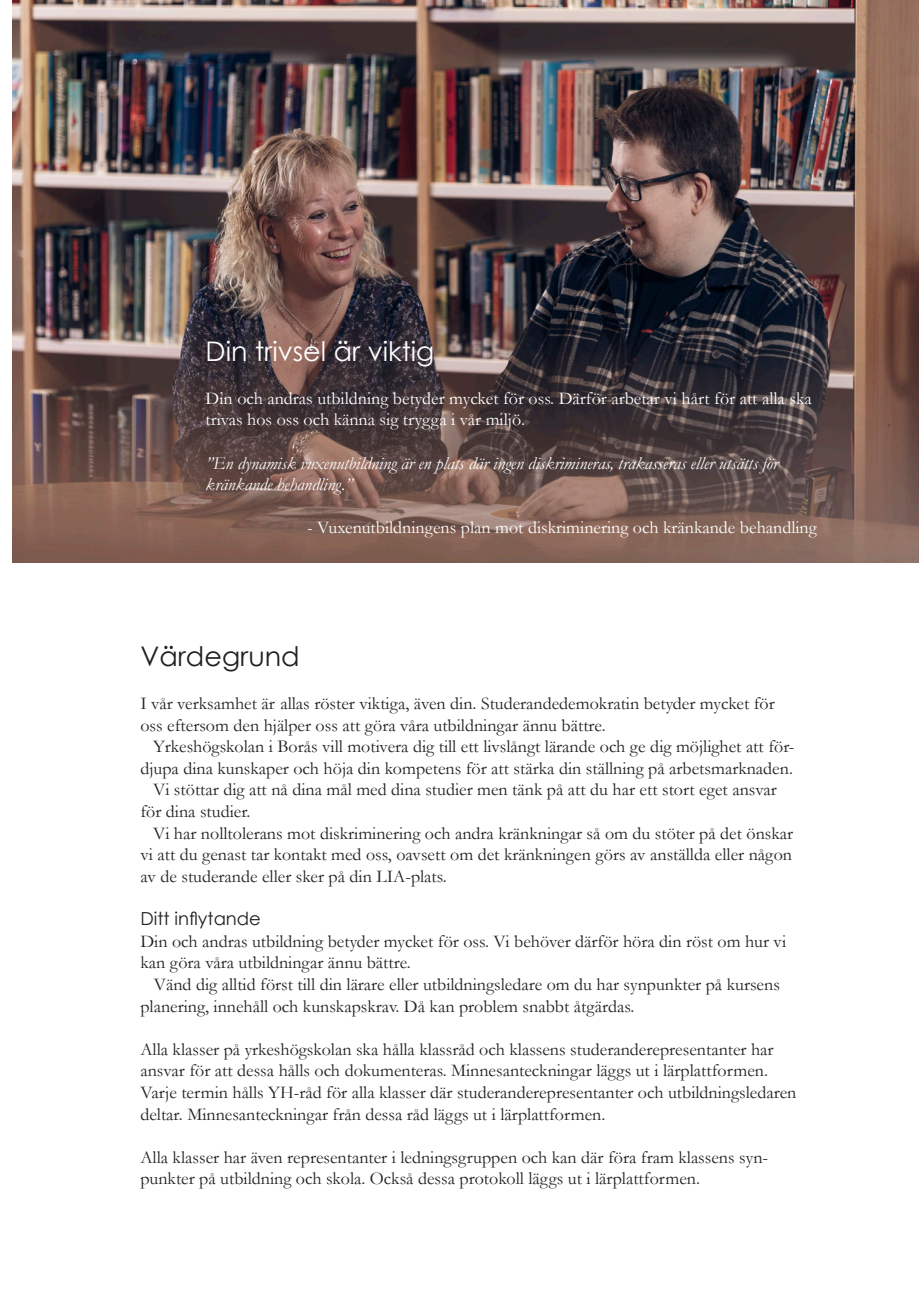
<style>
.page{position:relative;width:919px;height:1289px;background:#fff}
.page>*{position:absolute;margin:0;border:0;box-sizing:border-box;transform-origin:0 0}
.t1{font:27px "Century Gothic";color:#fff}
.Minimellan{font:27px "Century Gothic";color:#231f20}
.t2{font:18px/21.6px "Garamond";color:#231f20}
.t3{font:18px/21.6px "Garamond";color:#fff}
.t4{font:italic 18px/21.6px "Garamond";color:#fff}
.t5{font:18px "Century Gothic";color:#231f20}
</style>
<div class="page">
<img style="left:13px;top:0;width:905px;height:562px">
<p class="t1" style="left:206px;top:332px;width:230px">Din trivsel är viktig</p>
<p class="t3" style="left:206px;top:387px;width:607px">Din och andras utbildning betyder mycket för oss. Därför arbetar vi hårt för att alla ska trivas hos oss och känna sig trygga i vår miljö.</p>
<p class="t4" style="left:206px;top:452px;width:574px">”En dynamisk vuxenutbildning är en plats där ingen diskrimineras, trakasseras eller utsätts för kränkande behandling.”</p>
<p class="t3" style="left:307px;top:516px;width:511px">- Vuxenutbildningens plan mot diskriminering och kränkande behandling</p>
<p class="Minimellan" style="left:140px;top:637px;width:161px">Värdegrund</p>
<p class="t2" style="left:140px;top:692px;width:636px">I vår verksamhet är allas röster viktiga, även din. Studerandedemokratin betyder mycket för oss eftersom den hjälper oss att göra våra utbildningar ännu bättre.</p>
<p class="t2" style="left:140px;top:735px;width:655px;text-align:right">Yrkeshögskolan i Borås vill motivera dig till ett livslångt lärande och ge dig möjlighet att för&shy;djupa dina kunskaper och höja din kompetens för att stärka din ställning på arbetsmarknaden.</p>
<p class="t2" style="left:140px;top:778px;width:638px;text-indent:13px">Vi stöttar dig att nå dina mål med dina studier men tänk på att du har ett stort eget ansvar för dina studier.</p>
<p class="t2" style="left:140px;top:821px;width:654px;text-align:justify;text-indent:13px">Vi har nolltolerans mot diskriminering och andra kränkningar så om du stöter på det önskar vi att du genast tar kontakt med oss, oavsett om det kränkningen görs av anställda eller någon av de studerande eller sker på din LIA-plats.</p>
<p class="t5" style="left:140px;top:906px;width:122px">Ditt inflytande</p>
<p class="t2" style="left:140px;top:929px;width:647px">Din och andras utbildning betyder mycket för oss. Vi behöver därför höra din röst om hur vi kan göra våra utbildningar ännu bättre.</p>
<p class="t2" style="left:140px;top:973px;width:641px;text-indent:14px">Vänd dig alltid först till din lärare eller utbildningsledare om du har synpunkter på kursens planering, innehåll och kunskapskrav. Då kan problem snabbt åtgärdas.</p>
<p class="t2" style="left:140px;top:1037px;width:657px">Alla klasser på yrkeshögskolan ska hålla klassråd och klassens studeranderepresentanter har ansvar för att dessa hålls och dokumenteras. Minnesanteckningar läggs ut i lärplattformen.<br>Varje termin hålls YH-råd för alla klasser där studeranderepresentanter och utbildningsledaren deltar. Minnesanteckningar från dessa råd läggs ut i lärplattformen.</p>
<p class="t2" style="left:140px;top:1145px;width:629px">Alla klasser har även representanter i ledningsgruppen och kan där föra fram klassens syn&shy;punkter på utbildning och skola. Också dessa protokoll läggs ut i lärplattformen.</p>
</div>
